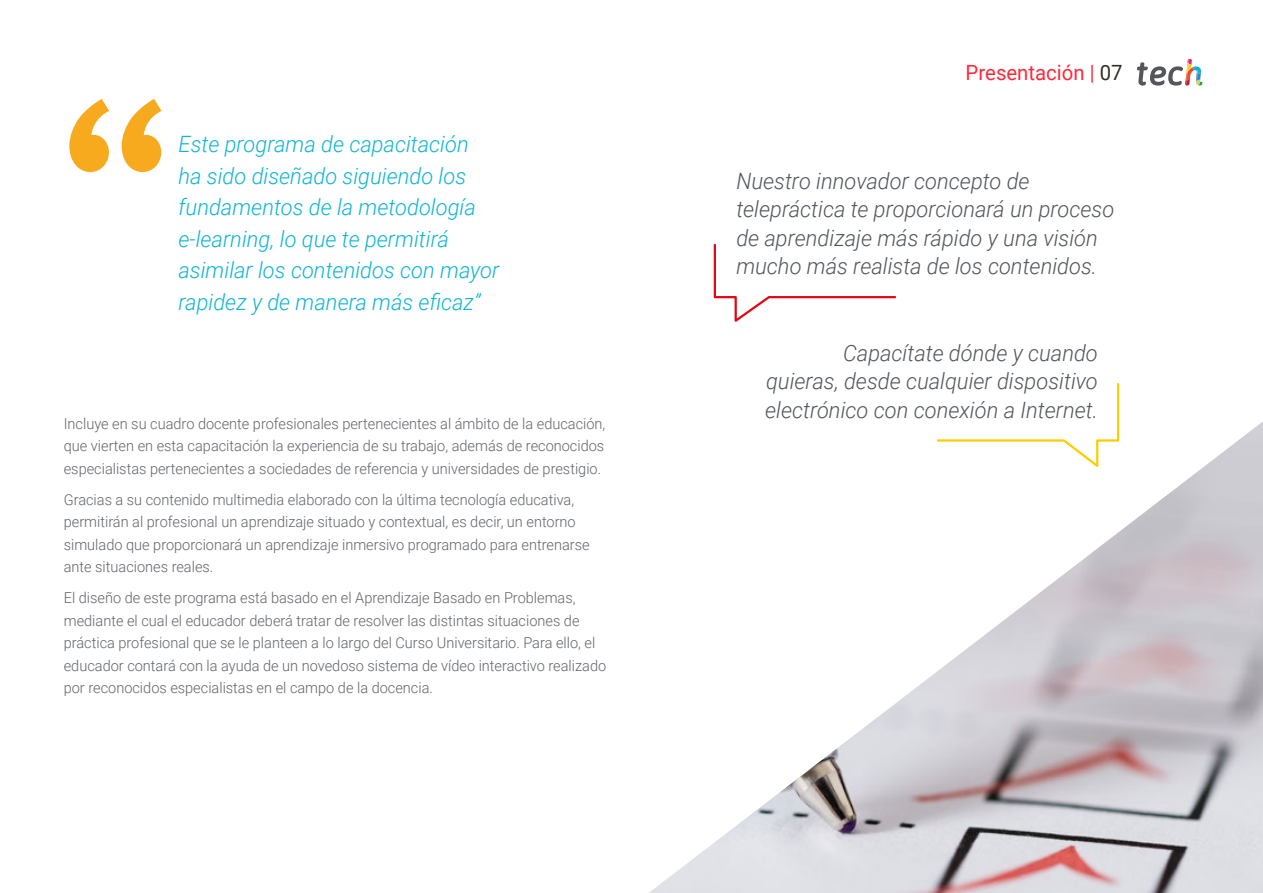
<style>
.page{position:relative;width:1263px;height:893px;background:#fff}
.page>*{position:absolute;margin:0;border:0;box-sizing:border-box;transform-origin:0 0}
.t1{font:italic 300 22.5px/28.5px "Roboto";color:#52555b;text-align:justify}
.t2{font:italic 300 22.5px/31.5px "Roboto";color:#0fb6cf}
.t3{font:21px "Roboto";color:#ff293a}
.t4{font:300 15px/22.5px "Roboto";color:#61646a}
.s1{color:#312e20}
</style>
<div class="page">
<svg style="left:69px;top:99px;width:92px;height:73px"></svg>
<svg style="left:1137px;top:59px;width:65px;height:27px"></svg>
<img style="left:649px;top:421px;width:614px;height:472px">
<svg style="left:935px;top:383px;width:185px;height:87px"></svg>
<svg style="left:713px;top:244px;width:183px;height:78px"></svg>
<h1 class="t2" style="left:178px;top:128px;width:322px">Este programa de capacitación<br>ha sido diseñado siguiendo los fundamentos de la metodología e-learning, lo que te permitirá asimilar los contenidos con mayor rapidez y de manera más eficaz”</h1>
<p class="t4" style="left:64px;top:412px;width:543px;text-align:justify">Incluye en su cuadro docente profesionales pertenecientes al ámbito de la educación, que vierten en esta capacitación la experiencia de su trabajo, además de reconocidos especialistas pertenecientes a sociedades de referencia y universidades de prestigio.</p>
<p class="t4" style="left:64px;top:488px;width:527px">Gracias a su contenido multimedia elaborado con la última tecnología educativa, permitirán al profesional un aprendizaje situado y contextual, es decir, un entorno simulado que proporcionará un aprendizaje inmersivo programado para entrenarse ante situaciones reales.</p>
<p class="t4" style="left:64px;top:586px;width:544px">El diseño de este programa está basado en el Aprendizaje Basado en Problemas, mediante el cual el educador deberá tratar de resolver las distintas situaciones de práctica profesional que se le planteen a lo largo del Curso Universitario. Para ello, el educador contará con la ayuda de un novedoso sistema de vídeo interactivo realizado por reconocidos especialistas en el campo de la docencia.</p>
<h2 class="t3" style="left:966px;top:57px;width:159px">Presentación | <span class="s1">07</span></h2>
<h1 class="t1" style="left:736px;top:165px;width:380px;text-align:left">Nuestro innovador concepto de telepráctica te proporcionará un proceso de aprendizaje más rápido y una visión mucho más realista de los contenidos.</h1>
<h1 class="t1" style="left:765px;top:338px;width:334px;text-indent:78px">Capacítate dónde y cuando quieras, desde cualquier dispositivo electrónico con conexión a Internet.</h1>
</div>
